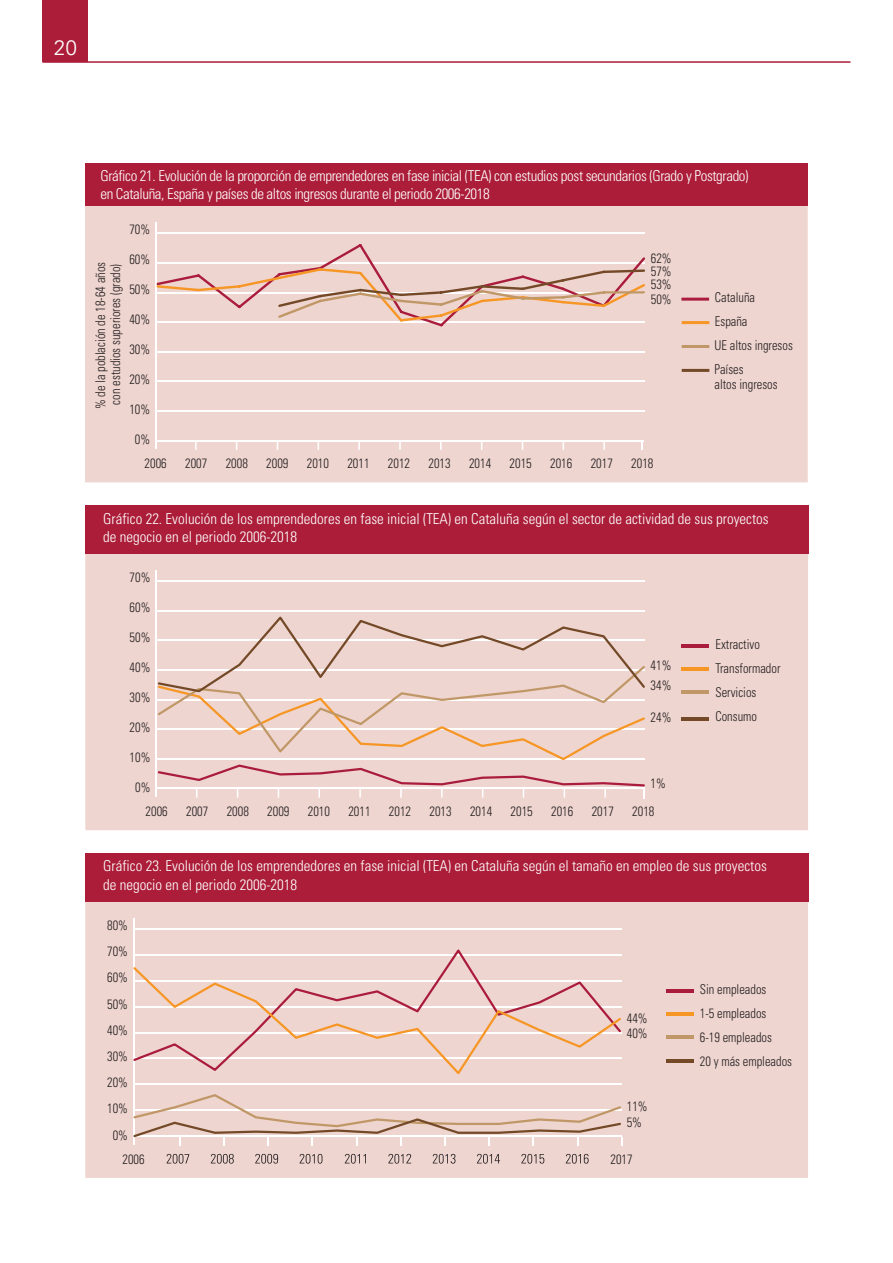
<style>
.page{position:relative;width:893px;height:1263px;background:#fff}
.page>*{position:absolute;margin:0;border:0;box-sizing:border-box;transform-origin:0 0}
.t1{font:300 21px "Univers";color:#fff}
.t2{font:300 condensed 15px/18px "Univers";color:#fff}
.t3{font:300 condensed 15px/18px "Univers";letter-spacing:-.025em;color:#fff}
.t4{font:300 condensed 13.5px/26.2px "Univers";color:#231f20;scale:.92 1}
</style>
<div class="page">
<hr style="left:43px;top:61px;width:807px;height:2px;background:#ab1d38">
<div style="left:43px;top:0;width:45px;height:62px;background:#ab1d38"></div>
<div style="left:85px;top:205px;width:723px;height:277px;background:#efd5d0"></div>
<hr style="left:156px;top:233px;width:488px;height:1px;background:#fff">
<hr style="left:156px;top:440px;width:487px;height:1px;background:#fff">
<hr style="left:156px;top:410px;width:488px;height:2px;background:#fff">
<hr style="left:156px;top:381px;width:488px;height:1px;background:#fff">
<hr style="left:156px;top:351px;width:488px;height:2px;background:#fff">
<hr style="left:155px;top:222px;width:2px;height:227px;background:#fff">
<div style="left:85px;top:163px;width:723px;height:42px;background:#ab1d38"></div>
<svg style="left:195px;top:441px;width:2px;height:9px"></svg>
<svg style="left:358px;top:441px;width:2px;height:9px"></svg>
<svg style="left:399px;top:441px;width:2px;height:9px"></svg>
<svg style="left:440px;top:441px;width:2px;height:9px"></svg>
<svg style="left:603px;top:441px;width:2px;height:9px"></svg>
<hr style="left:681px;top:298px;width:28px;height:3px;background:#aa1c3b">
<hr style="left:682px;top:345px;width:27px;height:3px;background:#c09766">
<hr style="left:682px;top:321px;width:27px;height:3px;background:#f69624">
<hr style="left:682px;top:369px;width:27px;height:3px;background:#734927">
<svg style="left:156px;top:242px;width:491px;height:87px;background:#eacbc3"></svg>
<div style="left:85px;top:554px;width:723px;height:276px;background:#efd5d0"></div>
<div style="left:85px;top:505px;width:723px;height:49px;background:#ab1d38"></div>
<hr style="left:682px;top:644px;width:27px;height:3px;background:#aa1c3b">
<hr style="left:682px;top:667px;width:27px;height:3px;background:#f69624">
<hr style="left:682px;top:691px;width:27px;height:3px;background:#c09766">
<hr style="left:682px;top:717px;width:27px;height:3px;background:#734927">
<hr style="left:155px;top:570px;width:2px;height:227px;background:#fff">
<hr style="left:156px;top:580px;width:489px;height:2px;background:#fff">
<hr style="left:156px;top:610px;width:489px;height:1px;background:#fff">
<svg style="left:156px;top:614px;width:491px;height:184px;background:#ecd1ca"></svg>
<div style="left:85px;top:901px;width:723px;height:277px;background:#efd5d0"></div>
<div style="left:85px;top:853px;width:723px;height:48px;background:#ab1d38"></div>
<hr style="left:133px;top:918px;width:2px;height:226px;background:#fff">
<hr style="left:134px;top:928px;width:488px;height:2px;background:#fff">
<hr style="left:134px;top:1083px;width:488px;height:2px;background:#fff">
<hr style="left:666px;top:989px;width:28px;height:3px;background:#aa1c3b">
<hr style="left:666px;top:1012px;width:28px;height:3px;background:#f69624">
<hr style="left:666px;top:1035px;width:28px;height:3px;background:#c09766">
<hr style="left:666px;top:1059px;width:28px;height:3px;background:#734927">
<svg style="left:167px;top:1154px;width:22px;height:9px"></svg>
<svg style="left:211px;top:1154px;width:23px;height:9px"></svg>
<svg style="left:255px;top:1154px;width:23px;height:9px"></svg>
<svg style="left:300px;top:1154px;width:22px;height:9px"></svg>
<svg style="left:345px;top:1154px;width:21px;height:9px"></svg>
<svg style="left:388px;top:1154px;width:23px;height:9px"></svg>
<svg style="left:433px;top:1154px;width:22px;height:9px"></svg>
<svg style="left:477px;top:1154px;width:23px;height:9px"></svg>
<svg style="left:521px;top:1154px;width:23px;height:9px"></svg>
<svg style="left:566px;top:1154px;width:23px;height:9px"></svg>
<svg style="left:132px;top:946px;width:491px;height:19px;background:#f0d7d3"></svg>
<svg style="left:131px;top:965px;width:492px;height:112px;background:#eed1cb"></svg>
<svg style="left:132px;top:1093px;width:491px;height:52px;background:#e8cfc8"></svg>
<h1 class="t1" style="left:54px;top:35px;width:25px">20</h1>
<p class="t3" style="left:100px;top:167px;width:650px">Gráfico 21. Evolución de la proporción de emprendedores en fase inicial (TEA) con estudios post secundarios (Grado y Postgrado) en Cataluña, España y países de altos ingresos durante el periodo 2006-2018</p>
<p class="t4" style="left:129px;top:216px;width:24px">70%</p>
<p class="t4" style="left:129px;top:246px;width:24px">60%</p>
<p class="t4" style="left:129px;top:276px;width:24px">50%</p>
<p class="t4" style="left:129px;top:306px;width:24px">40%</p>
<p class="t4" style="left:129px;top:336px;width:24px">30%</p>
<p class="t4" style="left:129px;top:366px;width:24px">20%</p>
<p class="t4" style="left:129px;top:396px;width:24px">10%</p>
<p class="t4" style="left:135px;top:426px;width:18px">0%</p>
<p class="t4" style="left:93px;top:409px;width:162px;line-height:15px;text-align:center;rotate:-90deg">% de la población de 18-64 años con estudios superiores (grado)</p>
<p class="t4" style="left:651px;top:245px;width:24px">62%<br>53%</p>
<p class="t4" style="left:651px;top:286px;width:24px">50%</p>
<p class="t4" style="left:651px;top:258px;width:24px">57%</p>
<p class="t4" style="left:145px;top:450px;width:26px">2006</p>
<p class="t4" style="left:185px;top:450px;width:26px">2007</p>
<p class="t4" style="left:226px;top:450px;width:26px">2008</p>
<p class="t4" style="left:266px;top:450px;width:26px">2009</p>
<p class="t4" style="left:307px;top:450px;width:26px">2010</p>
<p class="t4" style="left:347px;top:450px;width:26px">2011</p>
<p class="t4" style="left:388px;top:450px;width:26px">2012</p>
<p class="t4" style="left:428px;top:450px;width:26px">2013</p>
<p class="t4" style="left:469px;top:450px;width:26px">2014</p>
<p class="t4" style="left:510px;top:450px;width:26px">2015</p>
<p class="t4" style="left:550px;top:450px;width:26px">2016</p>
<p class="t4" style="left:591px;top:450px;width:26px">2017</p>
<p class="t4" style="left:631px;top:450px;width:26px">2018</p>
<p class="t4" style="left:714px;top:285px;width:87px;line-height:23.9px">Cataluña<br>España<br>UE altos ingresos<br>Países</p>
<p class="t4" style="left:714px;top:371px;width:70px">altos ingresos</p>
<p class="t2" style="left:103px;top:509px;width:667px">Gráfico 22. Evolución de los emprendedores en fase inicial (TEA) en Cataluña según el sector de actividad de sus proyectos de negocio en el periodo 2006-2018</p>
<p class="t4" style="left:130px;top:564px;width:24px">70%</p>
<p class="t4" style="left:130px;top:594px;width:24px">60%</p>
<p class="t4" style="left:130px;top:624px;width:24px">50%</p>
<p class="t4" style="left:130px;top:654px;width:24px">40%</p>
<p class="t4" style="left:130px;top:684px;width:24px">30%</p>
<p class="t4" style="left:130px;top:714px;width:24px">20%</p>
<p class="t4" style="left:130px;top:744px;width:24px">10%</p>
<p class="t4" style="left:135px;top:774px;width:18px">0%</p>
<p class="t4" style="left:651px;top:655px;width:24px;line-height:19.8px">41%<br>34%</p>
<p class="t4" style="left:651px;top:704px;width:24px">24%</p>
<p class="t4" style="left:650px;top:770px;width:18px">1%</p>
<p class="t4" style="left:146px;top:798px;width:26px">2006</p>
<p class="t4" style="left:186px;top:798px;width:26px">2007</p>
<p class="t4" style="left:227px;top:798px;width:26px">2008</p>
<p class="t4" style="left:267px;top:798px;width:26px">2009</p>
<p class="t4" style="left:308px;top:798px;width:26px">2010</p>
<p class="t4" style="left:348px;top:798px;width:26px">2011</p>
<p class="t4" style="left:389px;top:798px;width:26px">2012</p>
<p class="t4" style="left:429px;top:798px;width:26px">2013</p>
<p class="t4" style="left:470px;top:798px;width:26px">2014</p>
<p class="t4" style="left:511px;top:798px;width:26px">2015</p>
<p class="t4" style="left:551px;top:798px;width:26px">2016</p>
<p class="t4" style="left:592px;top:798px;width:26px">2017</p>
<p class="t4" style="left:632px;top:798px;width:26px">2018</p>
<p class="t4" style="left:715px;top:632px;width:72px;line-height:24px">Extractivo<br>Transformador<br>Servicios<br>Consumo</p>
<p class="t2" style="left:103px;top:857px;width:665px">Gráfico 23. Evolución de los emprendedores en fase inicial (TEA) en Cataluña según el tamaño en empleo de sus proyectos de negocio en el periodo 2006-2018</p>
<p class="t4" style="left:107px;top:912px;width:24px;text-align:center">80%<br>70%<br>60%<br>50%<br>40%<br>30%<br>20%<br>10%<br>0%</p>
<p class="t4" style="left:627px;top:1005px;width:24px">44%</p>
<p class="t4" style="left:627px;top:1020px;width:24px">40%</p>
<p class="t4" style="left:627px;top:1098px;width:24px;line-height:16.4px">11%<br>5%</p>
<p class="t4" style="left:122px;top:1146px;width:26px">2006</p>
<p class="t4" style="left:610px;top:1146px;width:26px">2017</p>
<p class="t4" style="left:700px;top:977px;width:102px;line-height:24px">Sin empleados<br>1-5 empleados<br>6-19 empleados<br>20 y más empleados</p>
</div>
